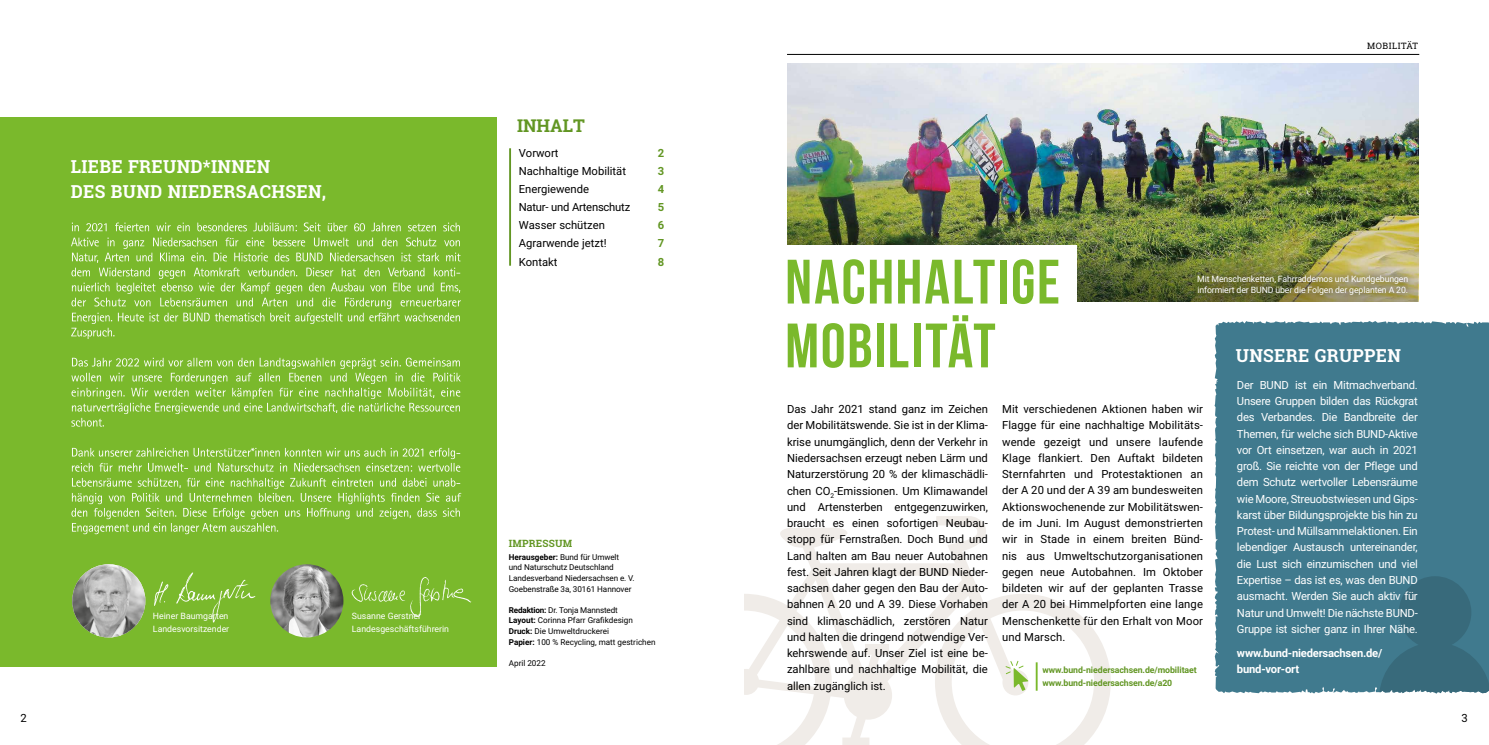
<style>
.page{position:relative;width:1489px;height:745px;background:#fff}
.page>*{position:absolute;margin:0;border:0;box-sizing:border-box;transform-origin:0 0}
.t1{font:62.5px/63.8px "Bebas Neue";letter-spacing:.025em;color:#7ab92c}
.t2{font:700 17.88px/25px "Roboto Slab";letter-spacing:.02em;color:#fff}
.t3{font:700 17.5px "Roboto Slab";color:#629623}
.t4{font:11.25px/16.2px "Roboto";color:#000;text-align:justify}
.t5{font:11.25px/16.2px "Roboto";letter-spacing:-.02em;color:#fff;text-align:justify}
.t6{font:700 11.25px "Roboto";letter-spacing:-.02em;color:#fff}
.t7{font:11.25px "Roboto";letter-spacing:-.02em;color:#000}
.t8{font:700 11.25px "Roboto";color:#629623}
.t9{font:700 10px "Roboto Slab";letter-spacing:.02em;color:#629623}
.t10{font:8.75px/12.5px "Roboto";letter-spacing:-.015em;color:#fff}
.t11{font:700 8.75px "Roboto";letter-spacing:-.01em;color:#629623}
.t12{font:8.75px "Roboto Slab";letter-spacing:.06em;color:#000}
.t13{font:8.12px/10.6px "Roboto";letter-spacing:-.01em;color:#000}
.s1{font-weight:700}
</style>
<div class="page">
<div style="left:0;top:117px;width:496px;height:549px;background:#7ab92c"></div>
<hr style="left:787px;top:54px;width:632px;height:1px;background:#000">
<svg style="left:744px;top:516px;width:242px;height:228px"></svg>
<div style="left:1214px;top:321px;width:274px;height:372px;background:#407a8e"></div>
<svg style="left:1378px;top:576px;width:110px;height:117px;background:#3c7082"></svg>
<img style="left:787px;top:64px;width:630px;height:137px">
<img style="left:787px;top:201px;width:630px;height:100px">
<div style="left:1190px;top:268px;width:224px;height:33px;background:#000;opacity:.75"></div>
<img style="left:72px;top:564px;width:73px;height:73px;border-radius:37px">
<img style="left:270px;top:564px;width:73px;height:73px;border-radius:37px">
<img style="left:154px;top:572px;width:102px;height:51px">
<img style="left:351px;top:577px;width:121px;height:40px">
<hr style="left:509px;top:148px;width:2px;height:117px;background:#629623">
<div style="left:765px;top:245px;width:312px;height:66px;background:#fff"></div>
<svg style="left:934px;top:593px;width:176px;height:151px"></svg>
<svg style="left:71px;top:477px;width:390px;height:57px"></svg>
<svg style="left:72px;top:447px;width:388px;height:24px"></svg>
<svg style="left:71px;top:357px;width:390px;height:69px"></svg>
<svg style="left:71px;top:237px;width:390px;height:102px"></svg>
<svg style="left:72px;top:222px;width:388px;height:9px"></svg>
<h2 class="t2" style="left:71px;top:154px;width:257px">LIEBE FREUND*INNEN<br>DES BUND NIEDERSACHSEN,</h2>
<h3 class="t3" style="left:517px;top:113px;width:69px">INHALT</h3>
<p class="t4" style="left:519px;top:144px;width:41px">Vorwort</p>
<p class="t8" style="left:657px;top:145px;width:8px">2</p>
<p class="t4" style="left:519px;top:162px;width:109px">Nachhaltige Mobilität</p>
<p class="t8" style="left:657px;top:163px;width:8px">3</p>
<p class="t4" style="left:519px;top:180px;width:72px">Energiewende</p>
<p class="t8" style="left:657px;top:181px;width:8px">4</p>
<p class="t7" style="left:519px;top:199px;width:113px">Natur- und Artenschutz</p>
<p class="t8" style="left:657px;top:199px;width:8px">5</p>
<p class="t4" style="left:519px;top:216px;width:88px">Wasser schützen</p>
<p class="t8" style="left:657px;top:217px;width:8px">6</p>
<p class="t4" style="left:519px;top:235px;width:89px">Agrarwende jetzt!</p>
<p class="t8" style="left:657px;top:235px;width:8px">7</p>
<p class="t4" style="left:519px;top:253px;width:40px">Kontakt</p>
<p class="t8" style="left:657px;top:253px;width:8px">8</p>
<p class="t10" style="left:153px;top:609px;width:78px">Heiner Baumgarten<br>Landesvorsitzender</p>
<p class="t10" style="left:352px;top:609px;width:99px">Susanne Gerstner<br>Landesgeschäftsführerin</p>
<p class="t9" style="left:509px;top:536px;width:65px">IMPRESSUM</p>
<p class="t13" style="left:509px;top:550px;width:127px"><span class="s1">Herausgeber:</span> Bund für Umwelt und Naturschutz Deutschland<br>Landesverband Niedersachsen e. V.<br>Goebenstraße 3a, 30161 Hannover</p>
<p class="t13" style="left:509px;top:604px;width:148px"><span class="s1">Redaktion:</span> Dr. Tonja Mannstedt<br><span class="s1">Layout:</span> Corinna Pfarr Grafikdesign <span class="s1">Druck:</span> Die Umweltdruckerei<br><span class="s1">Papier:</span> 100 % Recycling, matt gestrichen</p>
<p class="t13" style="left:509px;top:657px;width:38px">April 2022</p>
<h1 class="t1" style="left:785px;top:249px;width:276px">NACHHALTIGE<br>MOBILITÄT</h1>
<p class="t12" style="left:1366px;top:40px;width:52px">MOBILITÄT</p>
<p class="t10" style="left:1197px;top:272px;width:212px;line-height:11.2px">Mit Menschenketten, Fahrraddemos und Kundgebungen informiert der BUND über die Folgen der geplanten A 20.</p>
<h2 class="t2" style="left:1235px;top:342px;width:167px">UNSERE GRUPPEN</h2>
<p class="t5" style="left:1236px;top:376px;width:182px">Der BUND ist ein Mitmachverband.<br>Unsere Gruppen bilden das Rückgrat des Verbandes. Die Bandbreite der Themen, für welche sich BUND-Aktive vor Ort einsetzen, war auch in 2021 groß. Sie reichte von der Pflege und dem Schutz wertvoller Lebensräume wie Moore, Streuobstwiesen und Gips&shy;karst über Bildungsprojekte bis hin zu Protest- und Müllsammelaktionen. Ein lebendiger Austausch untereinander, die Lust sich einzumischen und viel Expertise – das ist es, was den BUND ausmacht. Werden Sie auch aktiv für Natur und Umwelt! Die nächste BUND-Gruppe ist sicher ganz in Ihrer Nähe.</p>
<p class="t6" style="left:1236px;top:645px;width:147px">www.bund-niedersachsen.de/</p>
<p class="t4" style="left:787px;top:400px;width:202px">Das Jahr 2021 stand ganz im Zeichen der Mobilitätswende. Sie ist in der Klima&shy;krise unumgänglich, denn der Verkehr in Niedersachsen erzeugt neben Lärm und Naturzerstörung 20 % der klimaschädli&shy;chen CO<sub>2</sub>-Emissionen. Um Klimawandel und Artensterben entgegenzuwirken, braucht es einen sofortigen Neubau&shy;stopp für Fernstraßen. Doch Bund und Land halten am Bau neuer Autobahnen fest. Seit Jahren klagt der BUND Nieder&shy;sachsen daher gegen den Bau der Auto&shy;bahnen A 20 und A 39. Diese Vorhaben sind klimaschädlich, zerstören Natur und halten die dringend notwendige Ver&shy;kehrswende auf. Unser Ziel ist eine be&shy;zahlbare und nachhaltige Mobilität, die allen zugänglich ist.</p>
<p class="t4" style="left:1002px;top:400px;width:202px">Mit verschiedenen Aktionen haben wir Flagge für eine nachhaltige Mobilitäts&shy;wende gezeigt und unsere laufende Klage flankiert. Den Auftakt bildeten Sternfahrten und Protestaktionen an der A 20 und der A 39 am bundesweiten Aktionswochenende zur Mobilitätswen&shy;de im Juni. Im August demonstrierten wir in Stade in einem breiten Bünd&shy;nis aus Umweltschutzorganisationen gegen neue Autobahnen. Im Oktober bildeten wir auf der geplanten Trasse der A 20 bei Himmelpforten eine lange Menschenkette für den Erhalt von Moor und Marsch.</p>
<p class="t11" style="left:1042px;top:663px;width:156px">www.bund-niedersachsen.de/mobilitaet</p>
<p class="t6" style="left:1236px;top:661px;width:64px">bund-vor-ort</p>
<p class="t11" style="left:1042px;top:675px;width:131px">www.bund-niedersachsen.de/a20</p>
<p class="t4" style="left:21px;top:708px;width:8px">2</p>
<p class="t4" style="left:1461px;top:708px;width:8px">3</p>
</div>
